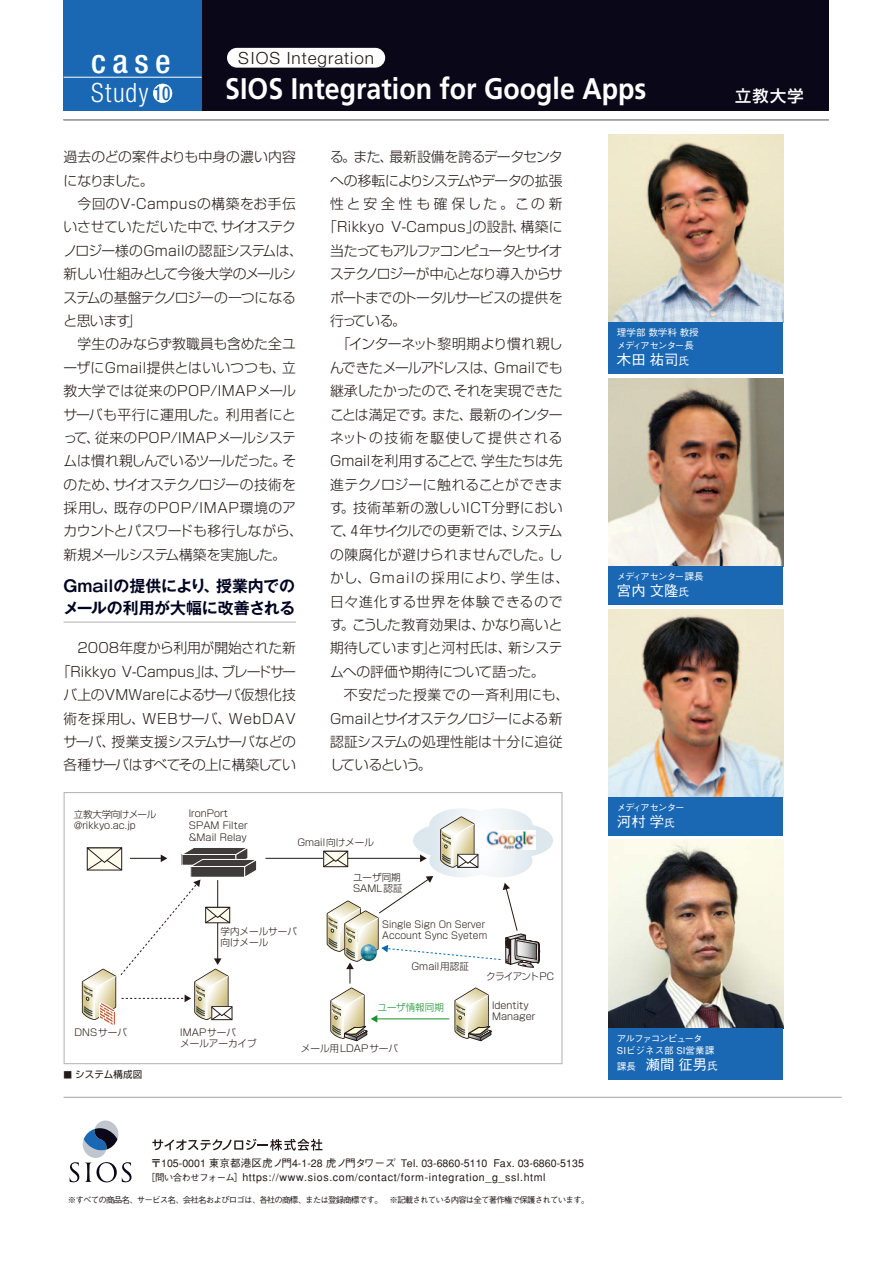
<style>
.page{position:relative;width:893px;height:1263px;background:#fff}
.page>*{position:absolute;margin:0;border:0;box-sizing:border-box;transform-origin:0 0}
.t1{font:500 condensed 33px "Helvetica Neue";color:#fff}
.t2{font:700 29.7px "Frutiger";color:#fff;scale:.9 1}
.t3{font:300 condensed 26.55px "Helvetica Neue";letter-spacing:.06em;color:#fff}
.t4{font:300 16.8px "Helvetica Neue";letter-spacing:.055em;color:#231916}
.t5{font:500 16.2px "Shin Go";color:#fff}
.t6{font:15.9px/22.4px "Gothic MB101 De B";color:#010420}
.t7{font:500 14.4px "Gothic BBB";color:#fff}
.t8{font:300 13.8px/23.4px "Shin Go";color:#231916}
.t9{font:300 13.8px "Shin Go";letter-spacing:-.04em;color:#231916}
.t10{font:300 13.8px "Shin Go";letter-spacing:-.03em;color:#231916}
.t11{font:300 13.8px "Shin Go";letter-spacing:-.11em;color:#231916}
.t12{font:300 13.8px "Shin Go";letter-spacing:.095em;color:#231916}
.t13{font:300 13.8px "Shin Go";letter-spacing:-.025em;color:#231916}
.t14{font:300 13.8px "Shin Go";letter-spacing:-.055em;color:#231916}
.t15{font:300 13.8px "Shin Go";letter-spacing:-.07em;color:#231916}
.t16{font:300 13.8px "Shin Go";letter-spacing:-.065em;color:#231916}
.t17{font:300 13.8px "Shin Go";letter-spacing:.035em;color:#231916}
.t18{font:300 13.8px "Shin Go";letter-spacing:-.02em;color:#231916}
.t19{font:300 13.8px "Shin Go";letter-spacing:.03em;color:#231916}
.t20{font:300 13.8px "Shin Go";letter-spacing:.02em;color:#231916}
.t21{font:300 13.8px "Shin Go";letter-spacing:.11em;color:#231916}
.t22{font:300 13.8px "Shin Go";letter-spacing:.08em;color:#231916}
.t23{font:300 13.8px "Shin Go";letter-spacing:.05em;color:#231916}
.t24{font:300 13.8px "Shin Go";letter-spacing:.265em;color:#231916}
.t25{font:300 13.8px "Shin Go";letter-spacing:-.09em;color:#231916}
.t26{font:500 10.65px/13.6px "Gothic BBB";letter-spacing:.04em;color:#231916}
.t27{font:300 9.6px/11.7px "Shin Go";color:#231916}
.t28{font:500 9.6px/12.8px "Gothic BBB";color:#fff}
.t29{font:300 9.6px/11.7px "Shin Go";color:#231916;scale:.95 1}
.t30{font:300 9.6px/11.7px "Shin Go";letter-spacing:-.03em;color:#231916}
.t31{font:500 9.6px "Gothic BBB";letter-spacing:-.105em;color:#fff}
.t32{font:500 9.6px "Gothic BBB";letter-spacing:-.15em;color:#fff}
.t33{font:300 9.6px "Shin Go";letter-spacing:-.075em;color:#231916}
.t34{font:9.6px "Shin Go";color:#231916}
.t35{font:300 9.6px "Shin Go";letter-spacing:-.005em;color:#18912e}
.t36{font:500 8.55px "Gothic BBB";letter-spacing:-.1em;color:#231916}
.s1{font-weight:500;font-size:19.2px;color:#1a68b3}
.s2{font-size:8.55px}
.s3{font-size:9.6px}
.s4{font-size:10.8px}
</style>
<div class="page">
<div style="left:64px;top:1px;width:765px;height:110px;background:#090718"></div>
<div style="left:227px;top:48px;width:158px;height:20px;background:#fff;border-radius:10px"></div>
<hr style="left:64px;top:621px;width:232px;height:2px;background:#b5b5b6">
<svg style="left:70px;top:1120px;width:62px;height:62px"></svg>
<hr style="left:64px;top:1097px;width:778px;height:1px;background:#a0a0a1">
<img style="left:608px;top:378px;width:175px;height:188px">
<div style="left:608px;top:566px;width:175px;height:39px;background:#1a68b3"></div>
<img style="left:608px;top:840px;width:175px;height:188px">
<div style="left:608px;top:1028px;width:175px;height:51px;background:#1a68b3"></div>
<img style="left:608px;top:609px;width:175px;height:188px">
<div style="left:608px;top:797px;width:175px;height:38px;background:#1a68b3"></div>
<img style="left:608px;top:134px;width:175px;height:188px">
<div style="left:608px;top:322px;width:175px;height:51px;background:#1a68b3"></div>
<hr style="left:64px;top:119px;width:765px;height:1px;background:#a0a0a1">
<div style="left:64px;top:1px;width:138px;height:110px;background:#1a68b3"></div>
<hr style="left:64px;top:77px;width:138px;height:1px;background:#fff">
<div style="left:153px;top:84px;width:19px;height:19px;background:#fff;border-radius:50%"></div>
<div style="left:153px;top:84px;width:19px;height:19px;border:1px solid #fff;border-radius:50%"></div>
<hr style="left:265px;top:858px;width:156px;height:1px;background:#231916">
<svg style="left:323px;top:808px;width:230px;height:233px"></svg>
<svg style="left:81px;top:847px;width:176px;height:178px"></svg>
<div style="left:64px;top:792px;width:498px;height:272px;border:1px solid #b5b5b6"></div>
<svg style="left:152px;top:1139px;width:170px;height:12px"></svg>
<p class="t4" style="left:238px;top:52px;width:137px">SIOS Integration</p>
<h1 class="t1" style="left:91px;top:49px;width:81px">case</h1>
<h3 class="t3" style="left:91px;top:83px;width:81px">Study <span class="s1">10</span></h3>
<p class="t5" style="left:735px;top:90px;width:70px">立教大学</p>
<h2 class="t2" style="left:225px;top:77px;width:469px">SIOS Integration for Google Apps</h2>
<p class="t8" style="left:64px;top:147px;width:234px">過去のどの案件よりも中身の濃い内容になりました。</p>
<p class="t8" style="left:64px;top:194px;width:241px;text-indent:14px">今回のV-Campusの構築をお手伝いさせていただいた中で、サイオステクノロジー様のGmailの認証システムは、新しい仕組みとして今後大学のメールシステムの基盤テクノロジーの一つになると思います」</p>
<p class="t8" style="left:64px;top:334px;width:241px;text-indent:14px">学生のみならず教職員も含めた全ユーザにGmail提供とはいいつつも、立教大学では従来のPOP/IMAPメールサーバも平行に運用した。利用者にとって、従来のPOP/IMAPメールシステムは慣れ親しんでいるツールだった。そのため、サイオステクノロジーの技術を採用し、既存のPOP/IMAP環境のアカウントとパスワードも移行しながら、新規メールシステム構築を実施した。</p>
<p class="t6" style="left:64px;top:577px;width:233px">Gmailの提供により、授業内でのメールの利用が大幅に改善される</p>
<p class="t8" style="left:57px;top:638px;width:241px;text-align:right">2008年度から利用が開始された新「Rikkyo V-Campus」は、ブレードサーバ上のVMWareによるサーバ仮想化技術を採用し、WEBサーバ、WebDAVサーバ、授業支援システムサーバなどの各種サーバはすべてその上に構築してい</p>
<p class="t13" style="left:330px;top:152px;width:234px">る。また、最新設備を誇るデータセンタ</p>
<p class="t14" style="left:330px;top:175px;width:234px">への移転によりシステムやデータの拡張</p>
<p class="t24" style="left:330px;top:199px;width:234px">性と安全性も確保した。この新</p>
<p class="t8" style="left:323px;top:217px;width:241px">「Rikkyo V-Campus」の設計、構築に</p>
<p class="t11" style="left:330px;top:245px;width:234px">当たってもアルファコンピュータとサイオ</p>
<p class="t15" style="left:330px;top:269px;width:234px">ステクノロジーが中心となり導入からサ</p>
<p class="t16" style="left:330px;top:292px;width:234px">ポートまでのトータルサービスの提供を</p>
<p class="t8" style="left:330px;top:311px;width:77px">行っている。</p>
<p class="t18" style="left:337px;top:339px;width:227px">「インターネット黎明期より慣れ親し</p>
<p class="t10" style="left:330px;top:362px;width:234px">んできたメールアドレスは、Gmailでも</p>
<p class="t9" style="left:330px;top:386px;width:234px">継承したかったので、それを実現できた</p>
<p class="t8" style="left:330px;top:404px;width:234px">ことは満足です。また、最新のインター</p>
<p class="t21" style="left:330px;top:432px;width:234px">ネットの技術を駆使して提供される</p>
<p class="t8" style="left:330px;top:451px;width:234px">Gmailを利用することで、学生たちは先</p>
<p class="t8" style="left:330px;top:475px;width:234px">進テクノロジーに触れることができま</p>
<p class="t17" style="left:330px;top:503px;width:234px">す。技術革新の激しいICT分野におい</p>
<p class="t9" style="left:330px;top:526px;width:234px">て、４年サイクルでの更新では、システム</p>
<p class="t19" style="left:330px;top:549px;width:234px">の陳腐化が避けられませんでした。し</p>
<p class="t12" style="left:330px;top:573px;width:241px">かし、Gmailの採用により、学生は、</p>
<p class="t22" style="left:330px;top:596px;width:234px">日々進化する世界を体験できるので</p>
<p class="t8" style="left:330px;top:615px;width:234px">す。こうした教育効果は、かなり高いと</p>
<p class="t8" style="left:330px;top:638px;width:234px">期待しています」と河村氏は、新システ</p>
<p class="t8" style="left:330px;top:662px;width:216px">ムへの評価や期待について語った。</p>
<p class="t23" style="left:344px;top:690px;width:227px">不安だった授業での一斉利用にも、</p>
<p class="t9" style="left:330px;top:713px;width:234px">Gmailとサイオステクノロジーによる新</p>
<p class="t20" style="left:330px;top:736px;width:234px">認証システムの処理性能は十分に追従</p>
<p class="t25" style="left:330px;top:760px;width:103px">しているという。</p>
<p class="t30" style="left:74px;top:809px;width:84px">立教大学向けメール@rikkyo.ac.jp</p>
<p class="t27" style="left:189px;top:809px;width:60px">IronPort<br>SPAM Filter &amp;Mail Relay</p>
<p class="t27" style="left:297px;top:837px;width:78px">Gmail向けメール</p>
<p class="t27" style="left:353px;top:873px;width:51px;line-height:10.6px">ユーザ同期<br>SAML認証</p>
<p class="t27" style="left:220px;top:926px;width:78px">学内メールサーバ向けメール</p>
<p class="t29" style="left:382px;top:919px;width:112px">Single Sign On Server<br>Account Sync Syetem</p>
<p class="t27" style="left:411px;top:962px;width:59px">Gmail用認証</p>
<p class="t35" style="left:378px;top:1004px;width:68px">ユーザ情報同期</p>
<p class="t33" style="left:486px;top:973px;width:69px">クライアントPC</p>
<p class="t27" style="left:492px;top:1000px;width:45px">Identity<br>Manager</p>
<p class="t27" style="left:74px;top:1028px;width:54px">DNSサーバ</p>
<p class="t27" style="left:180px;top:1029px;width:78px;line-height:10.6px">IMAPサーバ<br>メールアーカイブ</p>
<p class="t34" style="left:64px;top:1071px;width:80px"><span class="s2">■</span> システム構成図</p>
<p class="t27" style="left:301px;top:1044px;width:99px">メール用LDAPサーバ</p>
<p class="t26" style="left:146px;top:1158px;width:439px;text-indent:4px">〒105-0001 東京都港区虎ノ門4-1-28 虎ノ門タワーズ Ｔel. 03-6860-5110 Fax. 03-6860-5135<span class="s3">［問い合わせフォーム］</span>https://www.sios.com/contact/form-integration_g_ssl.html</p>
<p class="t36" style="left:68px;top:1196px;width:523px">※すべての商品名、サービス名、会社名およびロゴは、各社の商標、または登録商標です。 ※記載されている内容は全て著作権で保護されています。</p>
<p class="t28" style="left:617px;top:327px;width:83px">理学部数学科教授メディアセンター長</p>
<p class="t7" style="left:617px;top:354px;width:74px">木田祐司<span class="s4">氏</span></p>
<p class="t31" style="left:617px;top:572px;width:88px">メディアセンター課長</p>
<p class="t7" style="left:617px;top:585px;width:74px">宮内文隆<span class="s4">氏</span></p>
<p class="t32" style="left:617px;top:803px;width:69px">メディアセンター</p>
<p class="t7" style="left:617px;top:816px;width:59px">河村学<span class="s4">氏</span></p>
<p class="t28" style="left:617px;top:1033px;width:99px">アルファコンピュータ<br>SIビジネス部 SI営業課</p>
<p class="t7" style="left:617px;top:1059px;width:102px"><span class="s3">課長　</span>瀬間征男<span class="s4">氏</span></p>
</div>
